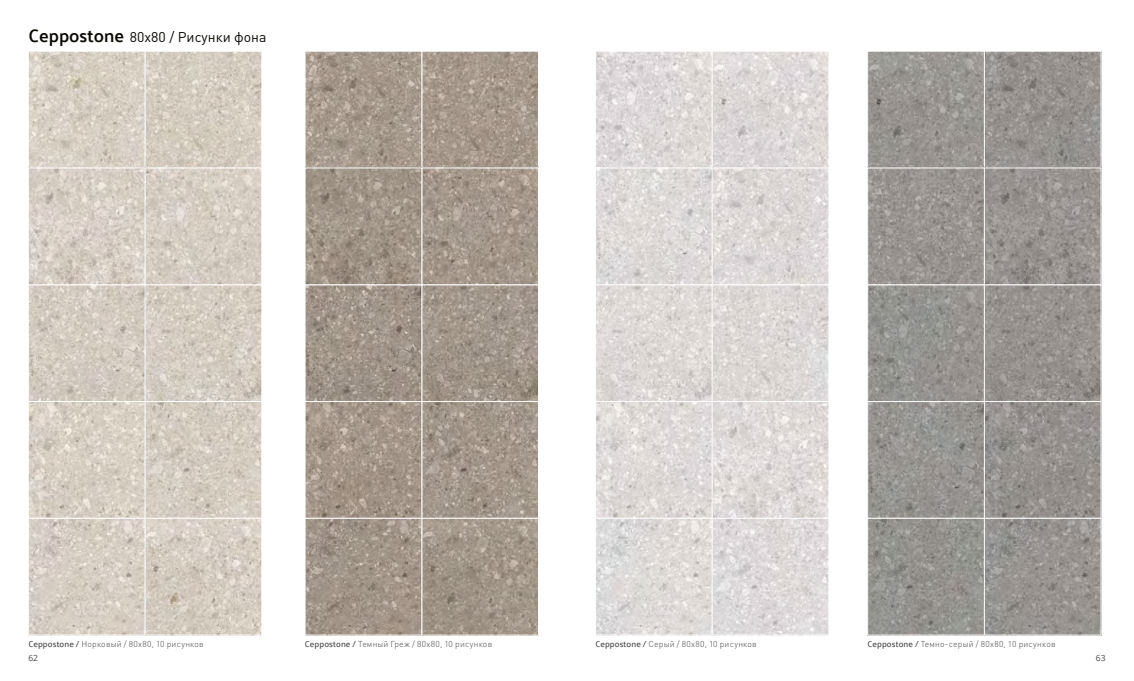
<style>
.page{position:relative;width:1134px;height:681px;background:#fff}
.page>*{position:absolute;margin:0;border:0;box-sizing:border-box;transform-origin:0 0}
.t1{font:14px "DIN Pro";color:#0b0904}
.t2{font:300 8.5px "DIN Pro";letter-spacing:.025em;color:#484847}
.t3{font:8.5px "Open Sans";color:#484847}
.s1{font-family:"Palanquin";font-weight:600;font-size:18px}
.s2{font-family:"Palanquin";font-weight:500}
</style>
<div class="page">
<img style="left:30px;top:53px;width:230px;height:580px">
<div style="left:145px;top:51px;width:117px;height:117px;border:1px solid #fff"></div>
<img style="left:597px;top:53px;width:230px;height:580px">
<div style="left:712px;top:51px;width:117px;height:117px;border:1px solid #fff"></div>
<img style="left:307px;top:53px;width:230px;height:580px">
<div style="left:421px;top:51px;width:118px;height:117px;border:1px solid #fff"></div>
<img style="left:869px;top:53px;width:230px;height:580px">
<div style="left:984px;top:51px;width:117px;height:117px;border:1px solid #fff"></div>
<div style="left:28px;top:51px;width:117px;height:117px;border:1px solid #fff"></div>
<div style="left:595px;top:51px;width:117px;height:117px;border:1px solid #fff"></div>
<div style="left:305px;top:51px;width:117px;height:117px;border:1px solid #fff"></div>
<div style="left:867px;top:51px;width:118px;height:117px;border:1px solid #fff"></div>
<div style="left:145px;top:284px;width:117px;height:117px;border:1px solid #fff"></div>
<div style="left:712px;top:284px;width:117px;height:117px;border:1px solid #fff"></div>
<div style="left:421px;top:284px;width:118px;height:117px;border:1px solid #fff"></div>
<div style="left:28px;top:284px;width:117px;height:117px;border:1px solid #fff"></div>
<div style="left:595px;top:284px;width:117px;height:117px;border:1px solid #fff"></div>
<div style="left:305px;top:284px;width:117px;height:117px;border:1px solid #fff"></div>
<div style="left:867px;top:284px;width:118px;height:117px;border:1px solid #fff"></div>
<div style="left:145px;top:168px;width:117px;height:117px;border:1px solid #fff"></div>
<div style="left:712px;top:168px;width:117px;height:117px;border:1px solid #fff"></div>
<div style="left:421px;top:168px;width:118px;height:117px;border:1px solid #fff"></div>
<div style="left:984px;top:168px;width:117px;height:117px;border:1px solid #fff"></div>
<div style="left:28px;top:168px;width:117px;height:117px;border:1px solid #fff"></div>
<div style="left:595px;top:168px;width:117px;height:117px;border:1px solid #fff"></div>
<div style="left:305px;top:168px;width:117px;height:117px;border:1px solid #fff"></div>
<div style="left:867px;top:168px;width:118px;height:117px;border:1px solid #fff"></div>
<div style="left:145px;top:401px;width:117px;height:117px;border:1px solid #fff"></div>
<div style="left:712px;top:401px;width:117px;height:117px;border:1px solid #fff"></div>
<div style="left:421px;top:401px;width:118px;height:117px;border:1px solid #fff"></div>
<div style="left:145px;top:518px;width:117px;height:117px;border:1px solid #fff"></div>
<div style="left:712px;top:518px;width:117px;height:117px;border:1px solid #fff"></div>
<div style="left:421px;top:518px;width:118px;height:117px;border:1px solid #fff"></div>
<div style="left:984px;top:518px;width:117px;height:117px;border:1px solid #fff"></div>
<div style="left:28px;top:401px;width:117px;height:117px;border:1px solid #fff"></div>
<div style="left:595px;top:401px;width:117px;height:117px;border:1px solid #fff"></div>
<div style="left:305px;top:401px;width:117px;height:117px;border:1px solid #fff"></div>
<div style="left:867px;top:401px;width:118px;height:117px;border:1px solid #fff"></div>
<div style="left:28px;top:518px;width:117px;height:117px;border:1px solid #fff"></div>
<div style="left:595px;top:518px;width:117px;height:117px;border:1px solid #fff"></div>
<div style="left:305px;top:518px;width:117px;height:117px;border:1px solid #fff"></div>
<div style="left:867px;top:518px;width:118px;height:117px;border:1px solid #fff"></div>
<h1 class="t1" style="left:28px;top:26px;width:240px"><span class="s1">Ceppostone</span> 80x80 / Рисунки фона</h1>
<p class="t2" style="left:28px;top:637px;width:177px"><span class="s2">Ceppostone /</span> Норковый / 80х80, 10 рисунков</p>
<p class="t2" style="left:305px;top:637px;width:189px"><span class="s2">Ceppostone /</span> Темный Греж / 80х80, 10 рисунков</p>
<p class="t2" style="left:595px;top:637px;width:163px"><span class="s2">Ceppostone /</span> Серый / 80х80, 10 рисунков</p>
<p class="t2" style="left:867px;top:637px;width:190px"><span class="s2">Ceppostone /</span> Темно-серый / 80х80, 10 рисунков</p>
<p class="t3" style="left:28px;top:652px;width:11px">62</p>
<p class="t3" style="left:1096px;top:652px;width:11px">63</p>
</div>
